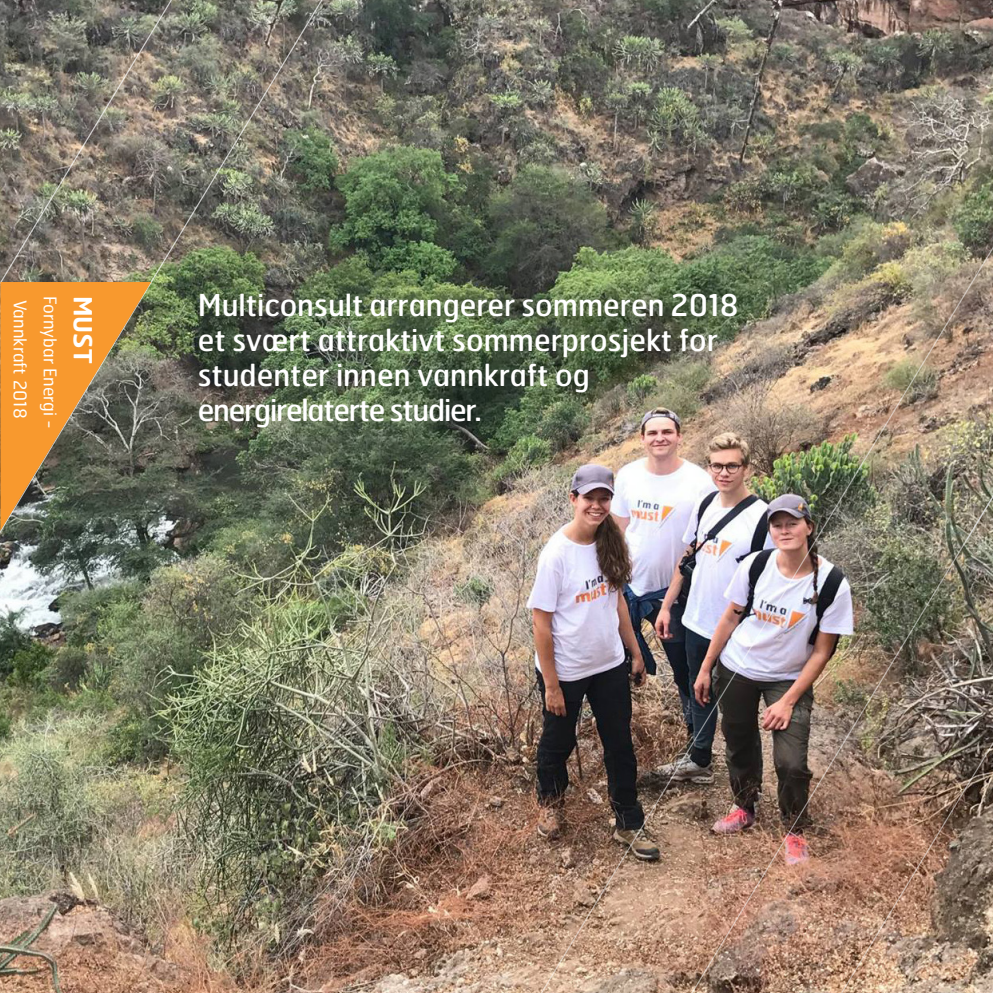
<style>
.page{position:relative;width:993px;height:993px;background:#fff}
.page>*{position:absolute;margin:0;border:0;box-sizing:border-box;transform-origin:0 0}
.Mellomtittel{font:30px/35px "Hermes FB";color:#fff}
.t1{font:600 25px "Hermes FB";color:#fff}
.t2{font:17.5px "Hermes FB";color:#fff}
</style>
<div class="page">
<img style="left:0;top:0;width:421px;height:992px">
<img style="left:0;top:0;width:323px;height:541px">
<img style="left:421px;top:0;width:571px;height:992px">
<svg style="left:0;top:282px;width:151px;height:248px;background:#ac7f43"></svg>
<p class="t2" style="left:31px;top:299px;width:120px;rotate:90deg">Vannkraft 2018</p>
<p class="t2" style="left:61px;top:296px;width:134px;rotate:90deg">Fornybar Energi -</p>
<p class="t1" style="left:99px;top:296px;width:69px;rotate:90deg">MUST</p>
<p class="Mellomtittel" style="left:198px;top:287px;width:542px">Multiconsult arrangerer sommeren 2018 et svært attraktivt sommerprosjekt for studenter innen vannkraft og energirelaterte studier.</p>
</div>
